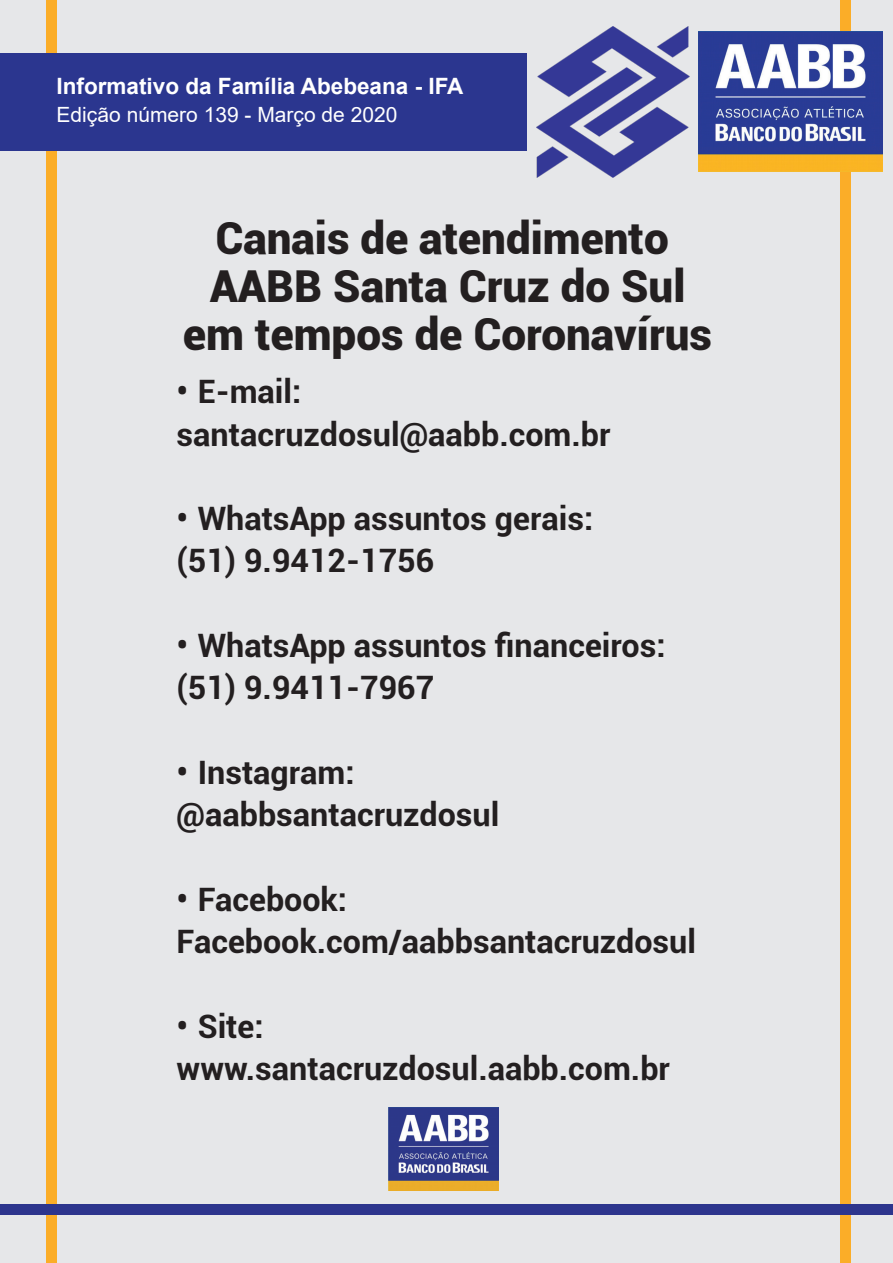
<style>
.page{position:relative;width:893px;height:1263px;background:#e6e7e9}
.page>*{position:absolute;margin:0;border:0;box-sizing:border-box;transform-origin:0 0}
.t1{font:900 44.1px/48.2px "Roboto";color:#231f20;text-align:center}
.t2{font:700 32.25px/42.3px "Roboto";color:#231f20}
.t3{font:700 22.5px "Arial";color:#fff}
.t4{font:21px "Arial";color:#fff}
</style>
<div class="page">
<img style="left:536px;top:26px;width:153px;height:152px">
<img style="left:389px;top:1108px;width:109px;height:83px">
<div style="left:47px;top:0;width:10px;height:1263px;background:#fbad28"></div>
<div style="left:841px;top:0;width:10px;height:1263px;background:#fbad28"></div>
<div style="left:0;top:1204px;width:893px;height:10px;background:#2d358d"></div>
<img style="left:698px;top:32px;width:185px;height:140px">
<div style="left:0;top:53px;width:526px;height:97px;background:#2b368f"></div>
<p class="t3" style="left:57px;top:71px;width:408px">Informativo da Família Abebeana - IFA</p>
<p class="t4" style="left:57px;top:100px;width:342px">Edição número 139 - Março de 2020</p>
<h1 class="t1" style="left:183px;top:212px;width:530px">Canais de atendimento<br>AABB Santa Cruz do Sul em tempos de Coronavírus</h1>
<p class="t2" style="left:177px;top:369px;width:435px">• E-mail: santacruzdosul@aabb.com.br</p>
<p class="t2" style="left:177px;top:496px;width:418px">• WhatsApp assuntos gerais: (51) 9.9412-1756</p>
<p class="t2" style="left:177px;top:623px;width:490px">• WhatsApp assuntos financeiros: (51) 9.9411-7967</p>
<p class="t2" style="left:177px;top:750px;width:324px">• Instagram: @aabbsantacruzdosul</p>
<p class="t2" style="left:177px;top:877px;width:521px">• Facebook:<br>Facebook.com/aabbsantacruzdosul</p>
<p class="t2" style="left:177px;top:1004px;width:495px">• Site: www.santacruzdosul.aabb.com.br</p>
</div>
